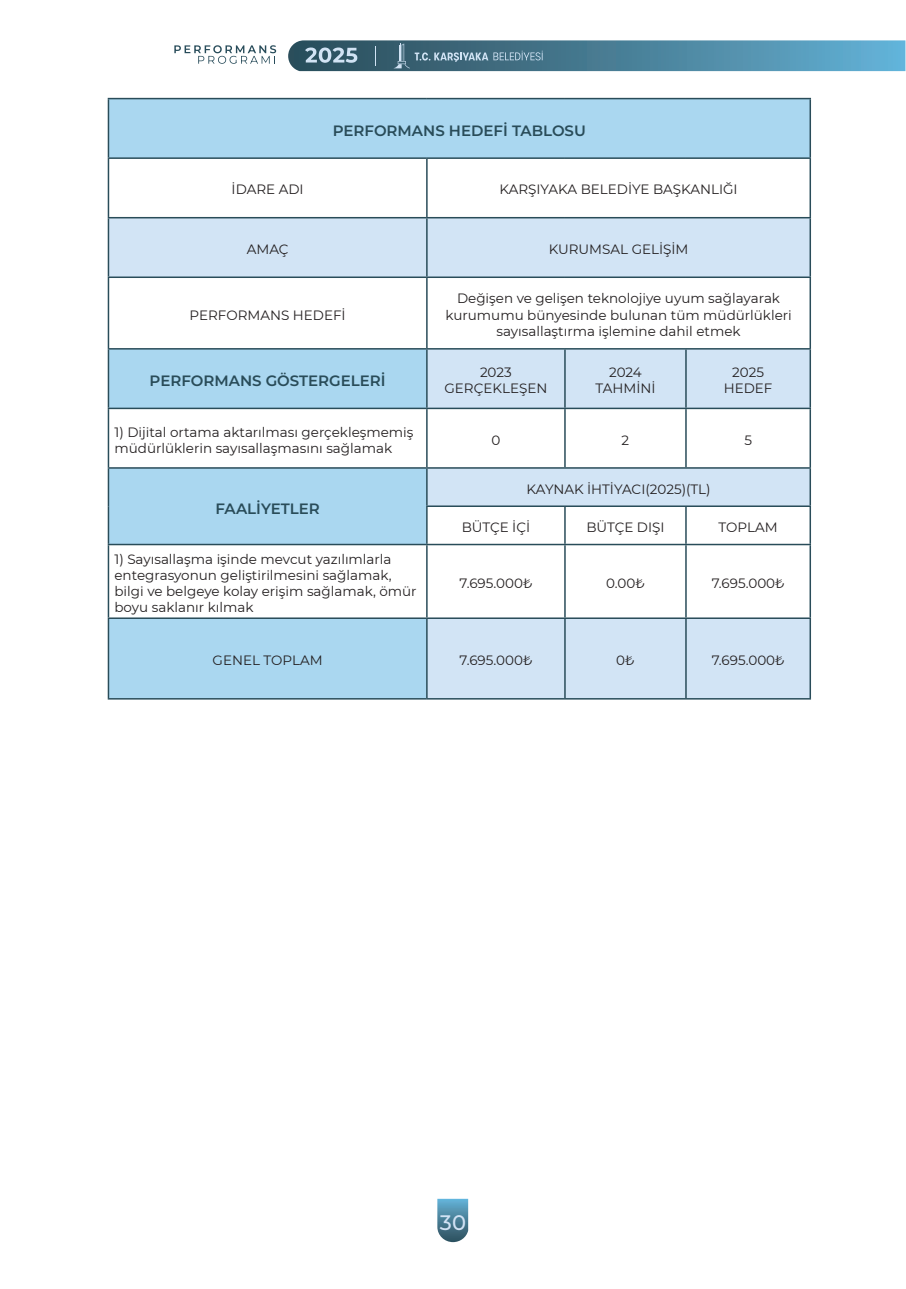
<style>
.page{position:relative;width:906px;height:1289px;background:#fff}
.page>*{position:absolute;margin:0;border:0;box-sizing:border-box;transform-origin:0 0}
.t1{font:500 21px "Montserrat";color:#d1e2f4}
.t2{font:600 15px "Montserrat";color:#294c59}
.t3{font:13.5px/16.2px "Montserrat";color:#231f20;text-align:center}
</style>
<div class="page">
<svg style="left:437px;top:1198px;width:31px;height:44px"></svg>
<svg style="left:174px;top:45px;width:102px;height:19px"></svg>
<svg style="left:288px;top:40px;width:617px;height:31px"></svg>
<svg style="left:109px;top:99px;width:700px;height:118px;fill:#aad7f0"></svg>
<svg style="left:109px;top:218px;width:700px;height:480px"></svg>
<hr style="left:108px;top:98px;width:319px;height:1px;background:#294c59">
<hr style="left:108px;top:99px;width:1px;height:58px;background:#294c59">
<hr style="left:427px;top:98px;width:138px;height:1px;background:#294c59">
<hr style="left:565px;top:98px;width:121px;height:1px;background:#294c59">
<hr style="left:686px;top:98px;width:125px;height:1px;background:#294c59">
<hr style="left:809px;top:99px;width:2px;height:58px;background:#294c59">
<hr style="left:108px;top:157px;width:319px;height:2px;background:#294c59">
<hr style="left:108px;top:159px;width:1px;height:58px;background:#294c59">
<hr style="left:427px;top:157px;width:138px;height:2px;background:#294c59">
<hr style="left:426px;top:159px;width:1px;height:58px;background:#294c59">
<hr style="left:565px;top:157px;width:121px;height:2px;background:#294c59">
<hr style="left:686px;top:157px;width:125px;height:2px;background:#294c59">
<hr style="left:809px;top:159px;width:2px;height:58px;background:#294c59">
<hr style="left:108px;top:217px;width:319px;height:1px;background:#294c59">
<hr style="left:108px;top:218px;width:1px;height:58px;background:#294c59">
<hr style="left:427px;top:217px;width:138px;height:1px;background:#294c59">
<hr style="left:426px;top:218px;width:1px;height:58px;background:#294c59">
<hr style="left:565px;top:217px;width:121px;height:1px;background:#294c59">
<hr style="left:686px;top:217px;width:125px;height:1px;background:#294c59">
<hr style="left:809px;top:218px;width:2px;height:58px;background:#294c59">
<hr style="left:108px;top:276px;width:319px;height:2px;background:#294c59">
<hr style="left:108px;top:278px;width:1px;height:70px;background:#294c59">
<hr style="left:427px;top:276px;width:138px;height:2px;background:#294c59">
<hr style="left:426px;top:278px;width:1px;height:70px;background:#294c59">
<hr style="left:565px;top:276px;width:121px;height:2px;background:#294c59">
<hr style="left:686px;top:276px;width:125px;height:2px;background:#294c59">
<hr style="left:809px;top:278px;width:2px;height:70px;background:#294c59">
<hr style="left:108px;top:348px;width:319px;height:1px;background:#294c59">
<hr style="left:108px;top:349px;width:1px;height:58px;background:#294c59">
<hr style="left:427px;top:348px;width:138px;height:1px;background:#294c59">
<hr style="left:426px;top:349px;width:1px;height:58px;background:#294c59">
<hr style="left:565px;top:348px;width:121px;height:1px;background:#294c59">
<hr style="left:564px;top:349px;width:2px;height:58px;background:#294c59">
<hr style="left:686px;top:348px;width:125px;height:1px;background:#294c59">
<hr style="left:685px;top:349px;width:1px;height:58px;background:#294c59">
<hr style="left:809px;top:349px;width:2px;height:58px;background:#294c59">
<hr style="left:108px;top:407px;width:319px;height:2px;background:#294c59">
<hr style="left:108px;top:409px;width:1px;height:58px;background:#294c59">
<hr style="left:427px;top:407px;width:138px;height:2px;background:#294c59">
<hr style="left:426px;top:409px;width:1px;height:58px;background:#294c59">
<hr style="left:565px;top:407px;width:121px;height:2px;background:#294c59">
<hr style="left:564px;top:409px;width:2px;height:58px;background:#294c59">
<hr style="left:686px;top:407px;width:125px;height:2px;background:#294c59">
<hr style="left:685px;top:409px;width:1px;height:58px;background:#294c59">
<hr style="left:809px;top:409px;width:2px;height:58px;background:#294c59">
<hr style="left:108px;top:467px;width:319px;height:1px;background:#294c59">
<hr style="left:108px;top:468px;width:1px;height:38px;background:#294c59">
<hr style="left:108px;top:506px;width:1px;height:38px;background:#294c59">
<hr style="left:427px;top:467px;width:138px;height:1px;background:#294c59">
<hr style="left:426px;top:468px;width:1px;height:37px;background:#294c59">
<hr style="left:565px;top:467px;width:121px;height:1px;background:#294c59">
<hr style="left:686px;top:467px;width:125px;height:1px;background:#294c59">
<hr style="left:809px;top:468px;width:2px;height:37px;background:#294c59">
<hr style="left:426px;top:505px;width:139px;height:2px;background:#294c59">
<hr style="left:426px;top:507px;width:1px;height:37px;background:#294c59">
<hr style="left:565px;top:505px;width:121px;height:2px;background:#294c59">
<hr style="left:564px;top:507px;width:2px;height:37px;background:#294c59">
<hr style="left:686px;top:505px;width:125px;height:2px;background:#294c59">
<hr style="left:685px;top:507px;width:1px;height:37px;background:#294c59">
<hr style="left:809px;top:507px;width:2px;height:37px;background:#294c59">
<hr style="left:108px;top:544px;width:319px;height:1px;background:#294c59">
<hr style="left:108px;top:545px;width:1px;height:72px;background:#294c59">
<hr style="left:427px;top:544px;width:138px;height:1px;background:#294c59">
<hr style="left:426px;top:545px;width:1px;height:72px;background:#294c59">
<hr style="left:565px;top:544px;width:121px;height:1px;background:#294c59">
<hr style="left:564px;top:545px;width:2px;height:72px;background:#294c59">
<hr style="left:686px;top:544px;width:125px;height:1px;background:#294c59">
<hr style="left:685px;top:545px;width:1px;height:72px;background:#294c59">
<hr style="left:809px;top:545px;width:2px;height:72px;background:#294c59">
<hr style="left:108px;top:617px;width:319px;height:2px;background:#294c59">
<hr style="left:108px;top:619px;width:1px;height:79px;background:#294c59">
<hr style="left:427px;top:617px;width:138px;height:2px;background:#294c59">
<hr style="left:426px;top:619px;width:1px;height:79px;background:#294c59">
<hr style="left:565px;top:617px;width:121px;height:2px;background:#294c59">
<hr style="left:564px;top:619px;width:2px;height:79px;background:#294c59">
<hr style="left:686px;top:617px;width:125px;height:2px;background:#294c59">
<hr style="left:685px;top:619px;width:1px;height:79px;background:#294c59">
<hr style="left:809px;top:619px;width:2px;height:79px;background:#294c59">
<hr style="left:108px;top:698px;width:319px;height:1px;background:#294c59">
<hr style="left:427px;top:698px;width:138px;height:1px;background:#294c59">
<hr style="left:565px;top:698px;width:121px;height:1px;background:#294c59">
<hr style="left:686px;top:698px;width:125px;height:1px;background:#294c59">
<p class="t2" style="left:333px;top:120px;width:255px">PERFORMANS HEDEFİ TABLOSU</p>
<p class="t3" style="left:232px;top:181px;width:74px">İDARE ADI</p>
<p class="t3" style="left:499px;top:181px;width:240px">KARŞIYAKA BELEDİYE BAŞKANLIĞI</p>
<p class="t3" style="left:247px;top:241px;width:43px">AMAÇ</p>
<p class="t3" style="left:549px;top:241px;width:141px">KURUMSAL GELİŞİM</p>
<p class="t3" style="left:190px;top:306px;width:158px">PERFORMANS HEDEFİ</p>
<p class="t3" style="left:445px;top:290px;width:348px">Değişen ve gelişen teknolojiye uyum sağlayarak kurumumu bünyesinde bulunan tüm müdürlükleri sayısallaştırma işlemine dahil etmek</p>
<p class="t2" style="left:150px;top:370px;width:238px">PERFORMANS GÖSTERGELERİ</p>
<p class="t3" style="left:444px;top:363px;width:104px">2023<br>GERÇEKLEŞEN</p>
<p class="t3" style="left:595px;top:363px;width:61px">2024<br>TAHMİNİ</p>
<p class="t3" style="left:724px;top:363px;width:50px">2025<br>HEDEF</p>
<p class="t3" style="left:114px;top:423px;width:300px;text-align:left">1) Dijital ortama aktarılması gerçekleşmemiş müdürlüklerin sayısallaşmasını sağlamak</p>
<p class="t3" style="left:491px;top:431px;width:10px">0</p>
<p class="t3" style="left:621px;top:431px;width:9px">2</p>
<p class="t3" style="left:744px;top:431px;width:9px">5</p>
<p class="t2" style="left:215px;top:497px;width:106px">FAALİYETLER</p>
<p class="t3" style="left:114px;top:550px;width:304px;text-align:left">1) Sayısallaşma işinde mevcut yazılımlarla entegrasyonun geliştirilmesini sağlamak, bilgi ve belgeye kolay erişim sağlamak, ömür boyu saklanır kılmak</p>
<p class="t3" style="left:526px;top:480px;width:185px">KAYNAK İHTİYACI(2025)(TL)</p>
<p class="t3" style="left:462px;top:518px;width:70px">BÜTÇE İÇİ</p>
<p class="t3" style="left:586px;top:518px;width:80px">BÜTÇE DIŞI</p>
<p class="t3" style="left:718px;top:518px;width:61px">TOPLAM</p>
<p class="t3" style="left:459px;top:574px;width:74px">7.695.000₺</p>
<p class="t3" style="left:606px;top:574px;width:40px">0.00₺</p>
<p class="t3" style="left:711px;top:574px;width:74px">7.695.000₺</p>
<p class="t3" style="left:213px;top:651px;width:112px">GENEL TOPLAM</p>
<p class="t3" style="left:459px;top:651px;width:74px">7.695.000₺</p>
<p class="t3" style="left:616px;top:651px;width:20px">0₺</p>
<p class="t3" style="left:711px;top:651px;width:74px">7.695.000₺</p>
<h1 class="t1" style="left:440px;top:1207px;width:28px">30</h1>
</div>
